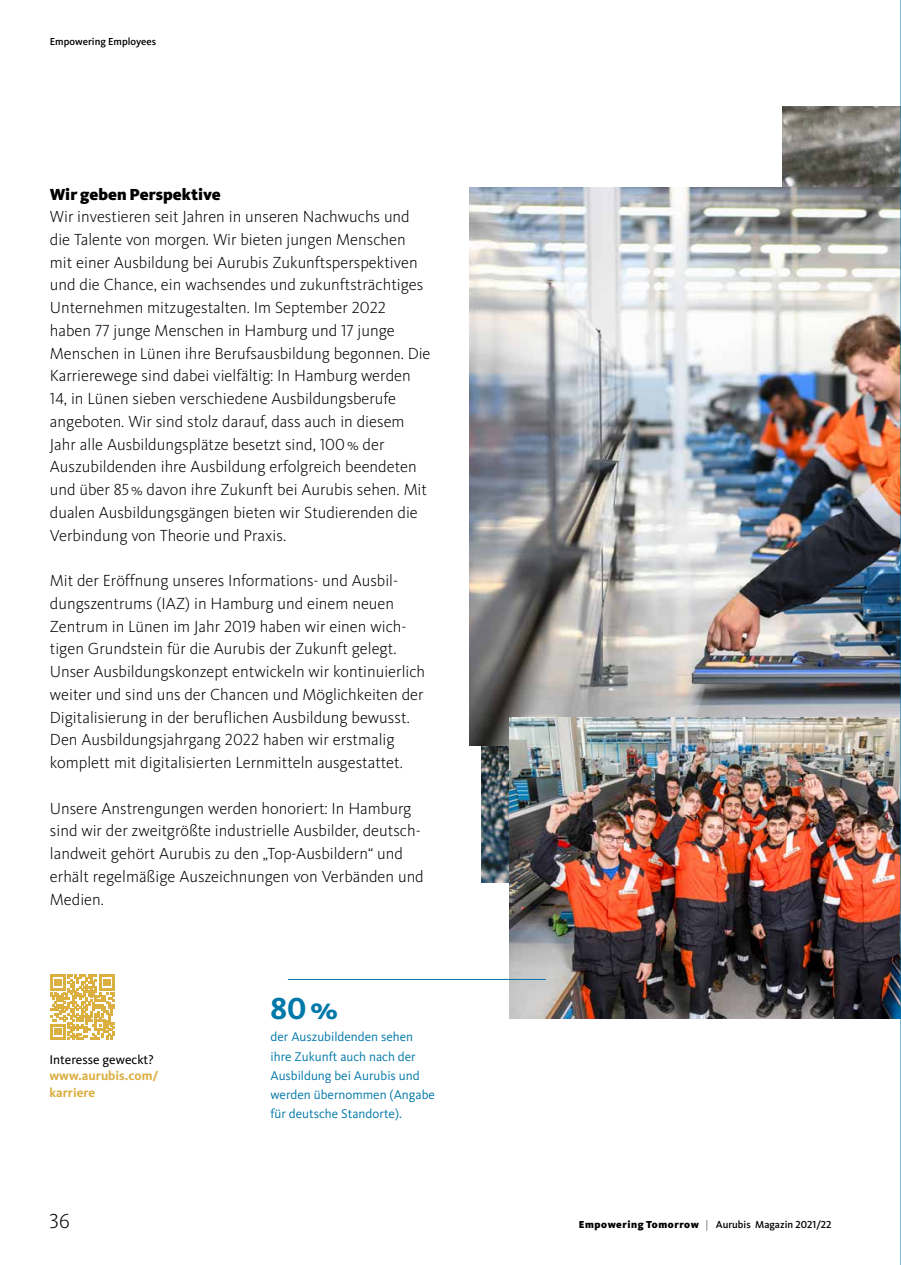
<style>
.page{position:relative;width:901px;height:1265px;background:#fff}
.page>*{position:absolute;margin:0;border:0;box-sizing:border-box;transform-origin:0 0}
.t1{font:700 31.5px "Kievit Pro";color:#0078a9}
.t2{font:300 21px "Kievit Pro";color:#000}
.t3{font:300 16.62px/22.8px "Kievit Pro";color:#000}
.t4{font:900 16.62px "Kievit Pro";color:#000}
.t5{font:13.12px/19.2px "Kievit Pro";color:#0078a9}
.t6{font:700 13.12px/16.6px "Kievit Pro";color:#dbaf40}
.t7{font:13.12px "Kievit Pro";color:#000}
.t8{font:500 10.5px "Kievit Pro";color:#000}
.s1{font-weight:900}
.s2{font-weight:300}
</style>
<div class="page">
<img style="left:782px;top:107px;width:118px;height:81px">
<img style="left:469px;top:188px;width:431px;height:558px">
<img style="left:510px;top:718px;width:390px;height:301px">
<hr style="left:288px;top:979px;width:257px;height:1px;background:#0078a9">
<svg style="left:50px;top:975px;width:65px;height:65px"></svg>
<hr style="left:900px;top:0;width:1px;height:1265px;background:#0078a9">
<p class="t8" style="left:50px;top:35px;width:108px">Empowering Employees</p>
<p class="t4" style="left:50px;top:184px;width:172px">Wir geben Perspektive</p>
<p class="t3" style="left:50px;top:205px;width:382px">Wir investieren seit Jahren in unseren Nachwuchs und die Talente von morgen. Wir bieten jungen Menschen mit einer Ausbildung bei Aurubis Zukunftsperspektiven und die Chance, ein wachsendes und zukunftsträchtiges Unternehmen mitzugestalten. Im September 2022 haben 77 junge Menschen in Hamburg und 17 junge Menschen in Lünen ihre Berufsausbildung begonnen. Die Karrierewege sind dabei vielfältig: In Hamburg werden 14, in Lünen sieben verschiedene Ausbildungsberufe angeboten. Wir sind stolz darauf, dass auch in diesem Jahr alle Ausbildungsplätze besetzt sind, 100% der Auszubildenden ihre Ausbildung erfolgreich beendeten und über 85% davon ihre Zukunft bei Aurubis sehen. Mit dualen Ausbildungsgängen bieten wir Studierenden die Verbindung von Theorie und Praxis.</p>
<p class="t3" style="left:50px;top:569px;width:377px">Mit der Eröffnung unseres Informations- und Ausbil&shy;dungszentrums (IAZ) in Hamburg und einem neuen Zentrum in Lünen im Jahr 2019 haben wir einen wich&shy;tigen Grundstein für die Aurubis der Zukunft gelegt.<br>Unser Ausbildungskonzept entwickeln wir kontinuierlich weiter und sind uns der Chancen und Möglichkeiten der Digitalisierung in der beruflichen Ausbildung bewusst.<br>Den Ausbildungsjahrgang 2022 haben wir erstmalig komplett mit digitalisierten Lernmitteln ausgestattet.</p>
<p class="t3" style="left:50px;top:797px;width:375px">Unsere Anstrengungen werden honoriert: In Hamburg sind wir der zweitgrößte industrielle Ausbilder, deutsch&shy;landweit gehört Aurubis zu den „Top-Ausbildern“ und erhält regelmäßige Auszeichnungen von Verbänden und Medien.</p>
<p class="t7" style="left:49px;top:1051px;width:106px">Interesse geweckt?</p>
<p class="t6" style="left:49px;top:1067px;width:110px">www.aurubis.com/ karriere</p>
<h1 class="t1" style="left:270px;top:989px;width:69px">80%</h1>
<p class="t5" style="left:270px;top:1027px;width:166px">der Auszubildenden sehen ihre Zukunft auch nach der<br>Ausbildung bei Aurubis und werden übernommen (Angabe für deutsche Standorte).</p>
<p class="t2" style="left:50px;top:1208px;width:22px">36</p>
<p class="t8" style="left:578px;top:1218px;width:254px"><span class="s1">Empowering Tomorrow</span> <span class="s2">|</span> Aurubis Magazin 2021/22</p>
</div>
